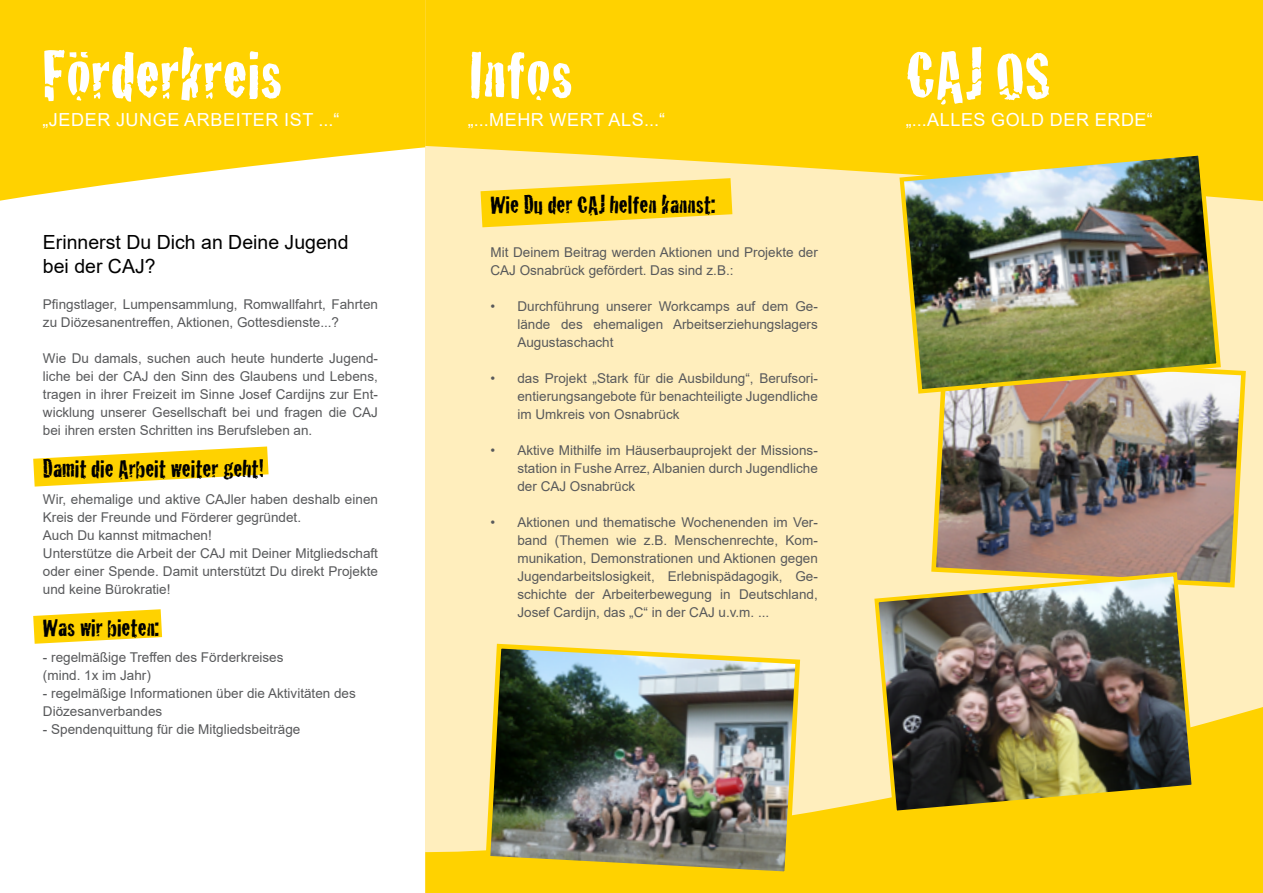
<style>
.page{position:relative;width:1263px;height:893px;background:#fff}
.page>*{position:absolute;margin:0;border:0;box-sizing:border-box;transform-origin:0 0}
.t1{font:70.5px "Cracked";color:#fff}
.t2{font:25.5px "Cracked";color:#000}
.t3{font:19.5px/24px "Arial";color:#000}
.t4{font:18px "Arial";letter-spacing:.035em;color:#fff}
.t5{font:13.5px/18px "Arial";color:#58595b}
</style>
<div class="page">
<svg style="left:33px;top:446px;width:236px;height:41px"></svg>
<svg style="left:33px;top:609px;width:129px;height:35px"></svg>
<div style="left:425px;top:0;width:838px;height:893px;background:#ffeebd"></div>
<svg style="left:0;top:0;width:425px;height:201px;background:#ffd824"></svg>
<svg style="left:425px;top:707px;width:838px;height:186px;fill:#ffd200"></svg>
<svg style="left:425px;top:0;width:838px;height:202px;background:#ffd412"></svg>
<svg style="left:480px;top:178px;width:252px;height:49px"></svg>
<img style="left:931px;top:369px;width:315px;height:219px">
<img style="left:872px;top:570px;width:326px;height:247px">
<img style="left:897px;top:149px;width:326px;height:247px">
<img style="left:483px;top:643px;width:319px;height:236px">
<h1 class="t1" style="left:43px;top:20px;width:241px">Förderkreis</h1>
<h3 class="t4" style="left:43px;top:107px;width:298px">„JEDER JUNGE ARBEITER IST ...“</h3>
<h3 class="t3" style="left:43px;top:230px;width:307px">Erinnerst Du Dich an Deine Jugend bei der CAJ?</h3>
<p class="t5" style="left:43px;top:295px;width:337px">Pfingstlager, Lumpensammlung, Romwallfahrt, Fahrten zu Diözesanentreffen, Aktionen, Gottesdienste...?</p>
<p class="t5" style="left:43px;top:349px;width:337px;text-align:justify">Wie Du damals, suchen auch heute hunderte Jugend&shy;liche bei der CAJ den Sinn des Glaubens und Lebens, tragen in ihrer Freizeit im Sinne Josef Cardijns zur Ent&shy;wicklung unserer Gesellschaft bei und fragen die CAJ bei ihren ersten Schritten ins Berufsleben an.</p>
<h2 class="t2" style="left:43px;top:449px;width:223px">Damit die Arbeit weiter geht!</h2>
<p class="t5" style="left:43px;top:490px;width:337px">Wir, ehemalige und aktive CAJler haben deshalb einen Kreis der Freunde und Förderer gegründet.<br>Auch Du kannst mitmachen!<br>Unterstütze die Arbeit der CAJ mit Deiner Mitgliedschaft oder einer Spende. Damit unterstützt Du direkt Projekte und keine Bürokratie!</p>
<h2 class="t2" style="left:43px;top:607px;width:117px">Was wir bieten:</h2>
<p class="t5" style="left:43px;top:648px;width:242px">- regelmäßige Treffen des Förderkreises (mind. 1x im Jahr)</p>
<p class="t5" style="left:43px;top:684px;width:314px">- regelmäßige Informationen über die Aktivitäten des<br>Diözesanverbandes</p>
<p class="t5" style="left:43px;top:720px;width:259px">- Spendenquittung für die Mitgliedsbeiträge</p>
<h1 class="t1" style="left:468px;top:19px;width:107px">Infos</h1>
<h3 class="t4" style="left:468px;top:107px;width:199px">„...MEHR WERT ALS...“</h3>
<h2 class="t2" style="left:490px;top:185px;width:226px">Wie Du der CAJ helfen kannst:</h2>
<p class="t5" style="left:490px;top:244px;width:329px">Mit Deinem Beitrag werden Aktionen und Projekte der<br>CAJ Osnabrück gefördert. Das sind z.B.:</p>
<p class="t5" style="left:517px;top:298px;width:302px;text-align:justify;text-indent:-27px">• Durchführung unserer Workcamps auf dem Ge&shy;lände des ehemaligen Arbeitserziehungslagers Augustaschacht</p>
<p class="t5" style="left:517px;top:370px;width:302px;text-align:justify;text-indent:-27px">• das Projekt „Stark für die Ausbildung“, Berufsori&shy;entierungsangebote für benachteiligte Jugendliche im Umkreis von Osnabrück</p>
<p class="t5" style="left:517px;top:442px;width:302px;text-align:justify;text-indent:-27px">• Aktive Mithilfe im Häuserbauprojekt der Missions&shy;station in Fushe Arrez, Albanien durch Jugendliche der CAJ Osnabrück</p>
<p class="t5" style="left:517px;top:514px;width:302px;text-align:justify;text-indent:-27px">• Aktionen und thematische Wochenenden im Ver&shy;band (Themen wie z.B. Menschenrechte, Kom&shy;munikation, Demonstrationen und Aktionen gegen Jugendarbeitslosigkeit, Erlebnispädagogik, Ge&shy;schichte der Arbeiterbewegung in Deutschland, Josef Cardijn, das „C“ in der CAJ u.v.m. ...</p>
<h1 class="t1" style="left:906px;top:20px;width:146px">CAJ OS</h1>
<h3 class="t4" style="left:906px;top:107px;width:249px">„...ALLES GOLD DER ERDE“</h3>
</div>
